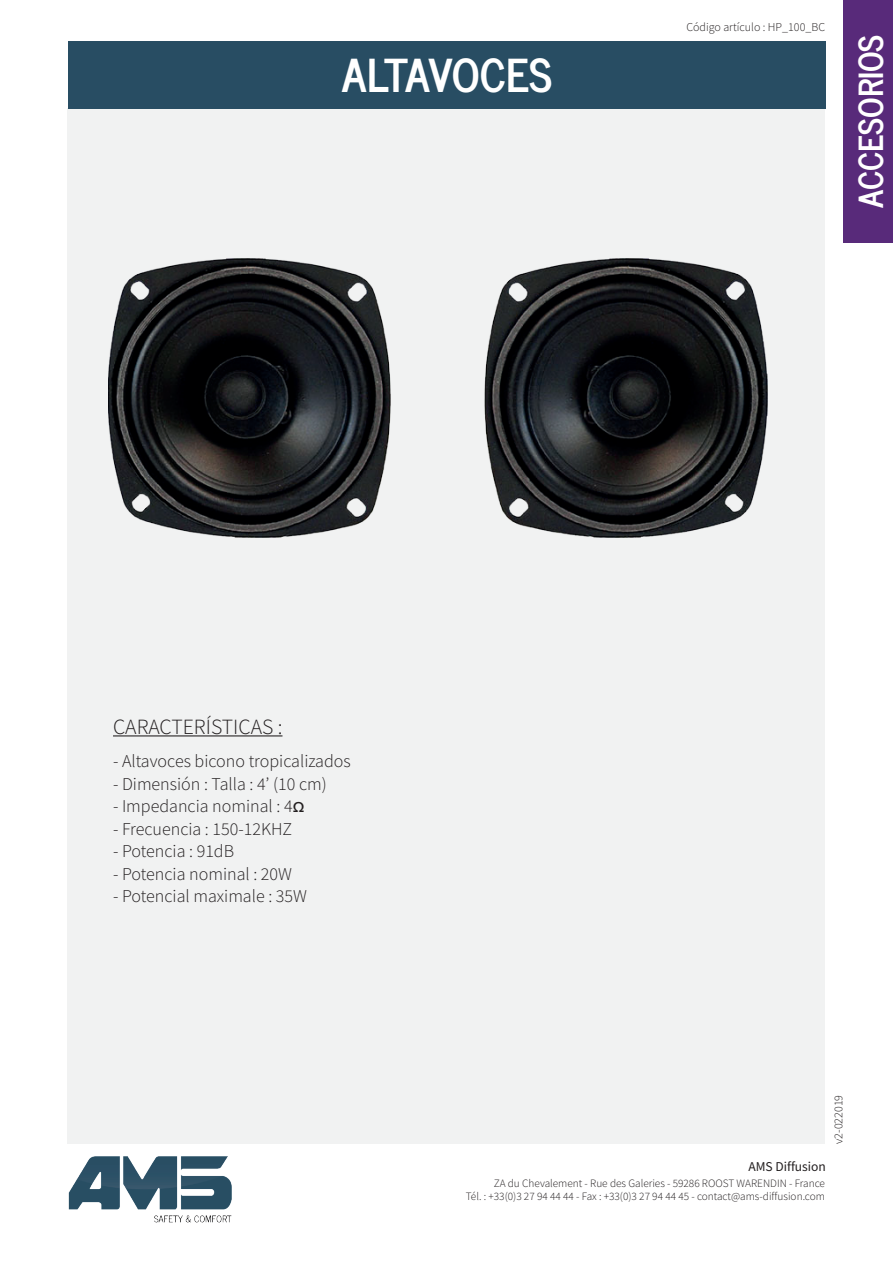
<style>
.page{position:relative;width:893px;height:1263px;background:#fff}
.page>*{position:absolute;margin:0;border:0;box-sizing:border-box;transform-origin:0 0}
.t1{font:700 45px "News Cycle";letter-spacing:-.01em;color:#fff}
.t2{font:700 33px "News Cycle";color:#fff}
.t3{font:300 21.75px "Mada";color:#231f20}
.t4{font:300 18px "Mada";color:#231f20}
.t5{font:13.5px "Mada";color:#231f20}
.t6{font:300 12px "Mada";color:#231f20}
.t7{font:300 11.25px/13.5px "Mada";color:#231f20;text-align:right}
.s1{font-family:"Arial";font-weight:400}
</style>
<div class="page">
<div style="left:68px;top:108px;width:757px;height:1036px;background:#f1f2f2"></div>
<div style="left:844px;top:0;width:49px;height:242px;background:#582a7a"></div>
<div style="left:68px;top:41px;width:757px;height:67px;background:#284d63"></div>
<img style="left:68px;top:1156px;width:164px;height:67px">
<img style="left:109px;top:258px;width:659px;height:279px">
<hr style="left:113px;top:735px;width:169px;height:1px;background:#231f20">
<h1 class="t1" style="left:342px;top:35px;width:212px">ALTAVOCES</h1>
<p class="t6" style="left:686px;top:21px;width:140px">Código artículo : HP_100_BC</p>
<h2 class="t2" style="left:842px;top:207px;width:174px;rotate:-90deg">ACCESORIOS</h2>
<p class="t3" style="left:113px;top:715px;width:171px">CARACTERÍSTICAS :</p>
<p class="t4" style="left:113px;top:751px;width:239px">- Altavoces bicono tropicalizados</p>
<p class="t4" style="left:113px;top:774px;width:215px">- Dimensión : Talla : 4’ (10 cm)</p>
<p class="t4" style="left:113px;top:796px;width:193px">- Impedancia nominal : 4<span class="s1">ꭥ</span></p>
<p class="t4" style="left:113px;top:819px;width:181px">- Frecuencia : 150-12KHZ</p>
<p class="t4" style="left:113px;top:841px;width:123px">- Potencia : 91dB</p>
<p class="t4" style="left:113px;top:864px;width:181px">- Potencia nominal : 20W</p>
<p class="t4" style="left:113px;top:886px;width:195px">- Potencial maximale : 35W</p>
<p class="t5" style="left:748px;top:1159px;width:79px">AMS Diffusion</p>
<p class="t7" style="left:466px;top:1177px;width:361px">ZA du Chevalement - Rue des Galeries - 59286 ROOST WARENDIN - France<br>Tél. : +33(0)3 27 94 44 44 - Fax : +33(0)3 27 94 44 45 - contact@ams-diffusion.com</p>
<p class="t6" style="left:832px;top:1144px;width:51px;rotate:-90deg">v2-022019</p>
</div>
